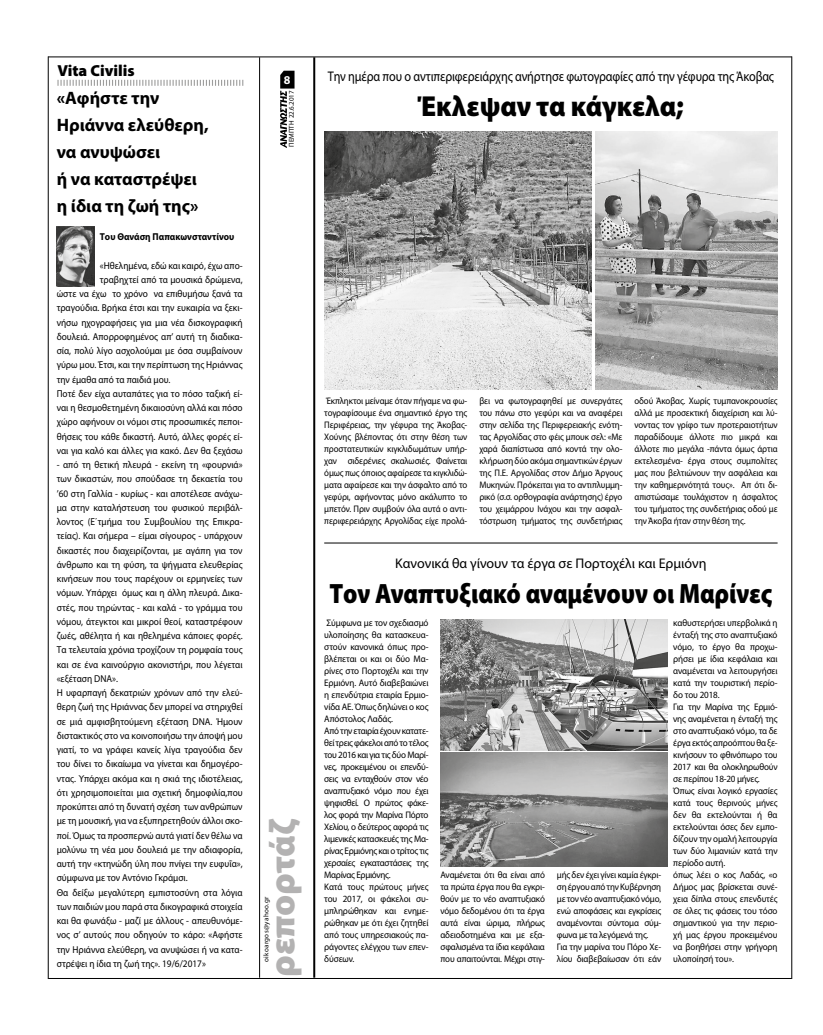
<style>
.page{position:relative;width:823px;height:1035px;background:#fff}
.page>*{position:absolute;margin:0;border:0;box-sizing:border-box;transform-origin:0 0}
.t1{font:900 36px "Myriad Pro";letter-spacing:-.005em;color:#b3b2b2}
.t2{font:900 29px "Myriad Pro";color:#000;scale:.94 1}
.t3{font:900 28px "Myriad Pro";color:#000;scale:.87 1}
.t4{font:700 18px/26.8px "Myriad Pro";color:#000}
.t5{font:900 16px "Myriad Pro";color:#000}
.t6{font:14px "Myriad Pro";letter-spacing:-.01em;color:#000;scale:.87 1}
.t7{font:14px "Myriad Pro";letter-spacing:-.01em;color:#000}
.t8{font:700 12px "Myriad Pro";color:#fff}
.t9{font:10px/14.2px "Myriad Pro";color:#000;scale:.93 1}
.t10{font:700 10px "Myriad Pro";color:#000;scale:.93 1}
.t11{font:9.5px/12px "Myriad Pro";letter-spacing:-.015em;color:#000;scale:.95 1}
.t12{font:9.5px/12px "Myriad Pro";letter-spacing:-.015em;color:#000;text-align:justify;scale:.93 1}
.t13{font:9.5px/12px "Myriad Pro";letter-spacing:-.015em;color:#000;text-align:justify;scale:.94 1}
.t14{font:7px "Myriad Pro";letter-spacing:.045em;color:#000}
.t15{font:7px "Myriad Pro";letter-spacing:-.01em;color:#000}
</style>
<div class="page">
<hr style="left:48px;top:57px;width:743px;height:1px;background:#000">
<hr style="left:48px;top:978px;width:743px;height:1px;background:#000">
<hr style="left:791px;top:56px;width:1px;height:923px;background:#000">
<hr style="left:48px;top:56px;width:1px;height:923px;background:#000">
<svg style="left:57px;top:80px;width:186px;height:6px"></svg>
<svg style="left:280px;top:71px;width:14px;height:77px"></svg>
<hr style="left:259px;top:57px;width:1px;height:920px;background:#000">
<hr style="left:313px;top:57px;width:2px;height:920px;background:#000">
<img style="left:57px;top:226px;width:37px;height:60px">
<img style="left:440px;top:619px;width:226px;height:131px">
<img style="left:440px;top:752px;width:226px;height:114px">
<img style="left:324px;top:131px;width:267px;height:258px">
<img style="left:595px;top:131px;width:182px;height:258px">
<hr style="left:324px;top:542px;width:453px;height:1px;background:#000">
<h3 class="t5" style="left:57px;top:59px;width:79px">Vita Civilis</h3>
<h3 class="t4" style="left:57px;top:84px;width:153px">«Αφήστε την<br>Ηριάννα ελεύθερη, να ανυψώσει<br>ή να καταστρέψει η ίδια τη ζωή της»</h3>
<p class="t10" style="left:100px;top:230px;width:146px">Του Θανάση Παπακωνσταντίνου</p>
<p class="t9" style="left:100px;top:258px;width:155px">«Ηθελημένα, εδώ και καιρό, έχω απο-</p>
<p class="t9" style="left:100px;top:272px;width:155px">τραβηχτεί από τα μουσικά δρώμενα,</p>
<p class="t9" style="left:57px;top:286px;width:201px">ώστε να έχω το χρόνο να επιθυμήσω ξανά τα</p>
<p class="t9" style="left:57px;top:301px;width:201px">τραγούδια. Βρήκα έτσι και την ευκαιρία να ξεκι-</p>
<p class="t9" style="left:57px;top:315px;width:201px">νήσω ηχογραφήσεις για μια νέα δισκογραφική</p>
<p class="t9" style="left:57px;top:329px;width:201px">δουλειά. Απορροφημένος απ’ αυτή τη διαδικα-</p>
<p class="t9" style="left:57px;top:343px;width:201px">σία, πολύ λίγο ασχολούμαι με όσα συμβαίνουν</p>
<p class="t9" style="left:57px;top:358px;width:201px">γύρω μου. Έτσι, και την περίπτωση της Ηριάννας</p>
<p class="t9" style="left:57px;top:372px;width:124px">την έμαθα από τα παιδιά μου.</p>
<p class="t9" style="left:57px;top:386px;width:201px">Ποτέ δεν είχα αυταπάτες για το πόσο ταξική εί-</p>
<p class="t9" style="left:57px;top:400px;width:201px">ναι η θεσμοθετημένη δικαιοσύνη αλλά και πόσο</p>
<p class="t9" style="left:57px;top:415px;width:201px">χώρο αφήνουν οι νόμοι στις προσωπικές πεποι-</p>
<p class="t9" style="left:57px;top:429px;width:201px">θήσεις του κάθε δικαστή. Αυτό, άλλες φορές εί-</p>
<p class="t9" style="left:57px;top:443px;width:201px">ναι για καλό και άλλες για κακό. Δεν θα ξεχάσω</p>
<p class="t9" style="left:57px;top:457px;width:201px">- από τη θετική πλευρά - εκείνη τη «φουρνιά» των δικαστών, που σπούδασε τη δεκαετία του ’60 στη Γαλλία - κυρίως - και αποτέλεσε ανάχω&shy;μα στην καταλήστευση του φυσικού περιβάλ&shy;λοντος (Ε΄τμήμα του Συμβουλίου της Επικρα&shy;τείας). Και σήμερα – είμαι σίγουρος - υπάρχουν δικαστές που διαχειρίζονται, με αγάπη για τον άνθρωπο και τη φύση, τα ψήγματα ελευθερίας κινήσεων που τους παρέχουν οι ερμηνείες των νόμων. Υπάρχει όμως και η άλλη πλευρά. Δικα&shy;στές, που τηρώντας - και καλά - το γράμμα του νόμου, άτεγκτοι και μικροί θεοί, καταστρέφουν ζωές, αθέλητα ή και ηθελημένα κάποιες φορές.<br>Τα τελευταία χρόνια τροχίζουν τη ρομφαία τους και σε ένα καινούργιο ακονιστήρι, που λέγεται «εξέταση DNA».<br>Η υφαρπαγή δεκατριών χρόνων από την ελεύ&shy;θερη ζωή της Ηριάννας δεν μπορεί να στηριχθεί σε μιά αμφισβητούμενη εξέταση DNA. Ήμουν διστακτικός στο να κοινοποιήσω την άποψή μου γιατί, το να γράφει κανείς λίγα τραγούδια δεν του δίνει το δικαίωμα να γίνεται και δημογέρο&shy;ντας. Υπάρχει ακόμα και η σκιά της ιδιοτέλειας, ότι χρησιμοποιείται μια σχετική δημοφιλία,που προκύπτει από τη δυνατή σχέση των ανθρώπων με τη μουσική, για να εξυπηρετηθούν άλλοι σκο&shy;ποί. Όμως τα προσπερνώ αυτά γιατί δεν θέλω να μολύνω τη νέα μου δουλειά με την αδιαφορία, αυτή την «κτηνώδη ύλη που πνίγει την ευφυΐα», σύμφωνα με τον Αντόνιο Γκράμσι.<br>Θα δείξω μεγαλύτερη εμπιστοσύνη στα λόγια των παιδιών μου παρά στα δικογραφικά στοιχεία και θα φωνάξω - μαζί με άλλους - απευθυνόμε&shy;νος σ’ αυτούς που οδηγούν το κάρο: «Αφήστε την Ηριάννα ελεύθερη, να ανυψώσει ή να κατα&shy;στρέψει η ίδια τη ζωή της». 19/6/2017»</p>
<p class="t8" style="left:284px;top:72px;width:8px">8</p>
<p class="t15" style="left:287px;top:146px;width:57px;rotate:-90deg">ΠΕΜΠΤΗ 22.6.2017</p>
<h1 class="t1" style="left:258px;top:977px;width:160px;rotate:-90deg">ρεπορτάζ</h1>
<p class="t14" style="left:262px;top:962px;width:67px;rotate:-90deg">oikoargos@yahoo.gr</p>
<h3 class="t6" style="left:327px;top:68px;width:514px">Την ημέρα που ο αντιπεριφερειάρχης ανήρτησε φωτογραφίες από την γέφυρα της Άκοβας</h3>
<h2 class="t2" style="left:417px;top:87px;width:284px">Έκλεψαν τα κάγκελα;</h2>
<p class="t12" style="left:324px;top:394px;width:155px">Έκπληκτοι μείναμε όταν πήγαμε να φω&shy;τογραφίσουμε ένα σημαντικό έργο της Περιφέρειας, την γέφυρα της Άκοβας-Χούνης βλέποντας ότι στην θέση των προστατευτικών κιγκλιδωμάτων υπήρ&shy;χαν σιδερένιες σκαλωσιές. Φαίνεται όμως πως όποιος αφαίρεσε τα κιγκλιδώ&shy;ματα αφαίρεσε και την άσφαλτο από το γεφύρι, αφήνοντας μόνο ακάλυπτο το μπετόν. Πριν συμβούν όλα αυτά ο αντι&shy;περιφερειάρχης Αργολίδας είχε προλά-</p>
<p class="t12" style="left:479px;top:394px;width:155px">βει να φωτογραφηθεί με συνεργάτες του πάνω στο γεφύρι και να αναφέρει στην σελίδα της Περιφερειακής ενότη&shy;τας Αργολίδας στο φέις μπουκ σελ: «Με χαρά διαπίστωσα από κοντά την ολο&shy;κλήρωση δύο ακόμα σημαντικών έργων της Π.Ε. Αργολίδας στον Δήμο Άργους Μυκηνών. Πρόκειται για το αντιπλυμμη&shy;ρικό (σ.σ. ορθογραφία ανάρτησης) έργο του χειμάρρου Ινάχου και την ασφαλ&shy;τόστρωση τμήματος της συνδετήριας</p>
<p class="t12" style="left:634px;top:394px;width:155px">οδού Άκοβας. Χωρίς τυμπανοκρουσίες αλλά με προσεκτική διαχείριση και λύ&shy;νοντας τον γρίφο των προτεραιοτήτων παραδίδουμε άλλοτε πιο μικρά και άλλοτε πιο μεγάλα -πάντα όμως άρτια εκτελεσμένα- έργα στους συμπολίτες μας που βελτιώνουν την ασφάλεια και την καθημερινότητά τους». Απ ότι δι&shy;απιστώσαμε τουλάχιστον η άσφαλτος του τμήματος της συνδετήριας οδού με την Άκοβα ήταν στην θέση της.</p>
<h3 class="t7" style="left:395px;top:554px;width:312px">Κανονικά θα γίνουν τα έργα σε Πορτοχέλι και Ερμιόνη</h3>
<h3 class="t3" style="left:329px;top:574px;width:510px">Τον Αναπτυξιακό αναμένουν οι Μαρίνες</h3>
<p class="t11" style="left:324px;top:617px;width:111px">Σύμφωνα με τον σχεδιασμό υλοποίησης θα κατασκευα&shy;στούν κανονικά όπως προ&shy;βλέπεται οι και οι δύο Μα&shy;ρίνες στο Πορτοχέλι και την<br>Ερμιόνη. Αυτό διαβεβαιώνει η επενδύτρια εταιρία Ερμιο&shy;νίδα ΑΕ. Όπως δηλώνει ο κος<br>Απόστολος Λαδάς.<br>Από την εταιρία έχουν κατατε&shy;θεί τρεις φάκελοι από το τέλος του 2016 και για τις δύο Μαρί&shy;νες, προκειμένου οι επενδύ&shy;σεις να ενταχθούν στον νέο αναπτυξιακό νόμο που έχει ψηφισθεί. Ο πρώτος φάκε&shy;λος φορά την Μαρίνα Πόρτο<br>Χελίου, ο δεύτερος αφορά τις λιμενικές κατασκευές της Μα&shy;ρίνας Ερμιόνης και ο τρίτος τις χερσαίες εγκαταστάσεις της<br>Μαρίνας Ερμιόνης.<br>Κατά τους πρώτους μήνες του 2017, οι φάκελοι συ&shy;μπληρώθηκαν και ενημε&shy;ρώθηκαν με ότι έχει ζητηθεί από τους υπηρεσιακούς πα&shy;ράγοντες ελέγχου των επεν&shy;δύσεων.</p>
<p class="t11" style="left:672px;top:617px;width:111px">καθυστερήσει υπερβολικά η ένταξή της στο αναπτυξιακό νόμο, το έργο θα προχω&shy;ρήσει με ίδια κεφάλαια και αναμένεται να λειτουργήσει κατά την τουριστική περίο&shy;δο του 2018.<br>Για την Μαρίνα της Ερμιό&shy;νης αναμένεται η ένταξή της στο αναπτυξιακό νόμο, τα δε έργα εκτός απροόπτου θα ξε&shy;κινήσουν το φθινόπωρο του<br>2017 και θα ολοκληρωθούν σε περίπου 18-20 μήνες.<br>Όπως είναι λογικό εργασίες κατά τους θερινούς μήνες δεν θα εκτελούνται ή θα εκτελούνται όσες δεν εμπο&shy;δίζουν την ομαλή λειτουργία των δύο λιμανιών κατά την περίοδο αυτή.<br>όπως λέει ο κος Λαδάς, «ο<br>Δήμος μας βρίσκεται συνέ&shy;χεια δίπλα στους επενδυτές σε όλες τις φάσεις του τόσο σημαντικού για την περιο&shy;χή μας έργου προκειμένου να βοηθήσει στην γρήγορη υλοποίησή του».</p>
<p class="t13" style="left:440px;top:869px;width:112px">Αναμένεται ότι θα είναι από τα πρώτα έργα που θα εγκρι&shy;θούν με το νέο αναπτυξιακό νόμο δεδομένου ότι τα έργα αυτά είναι ώριμα, πλήρως αδειοδοτημένα και με εξα&shy;σφαλισμένα τα ίδια κεφάλαια που απαιτούνται. Μέχρι στιγ-</p>
<p class="t13" style="left:556px;top:869px;width:112px;text-align:left">μής δεν έχει γίνει καμία έγκρι&shy;ση έργου από την Κυβέρνηση με τον νέο αναπτυξιακό νόμο, ενώ αποφάσεις και εγκρίσεις αναμένονται σύντομα σύμ&shy;φωνα με τα λεγόμενά της.<br>Για την μαρίνα του Πόρο Χε&shy;λίου διαβεβαίωσαν ότι εάν</p>
</div>
